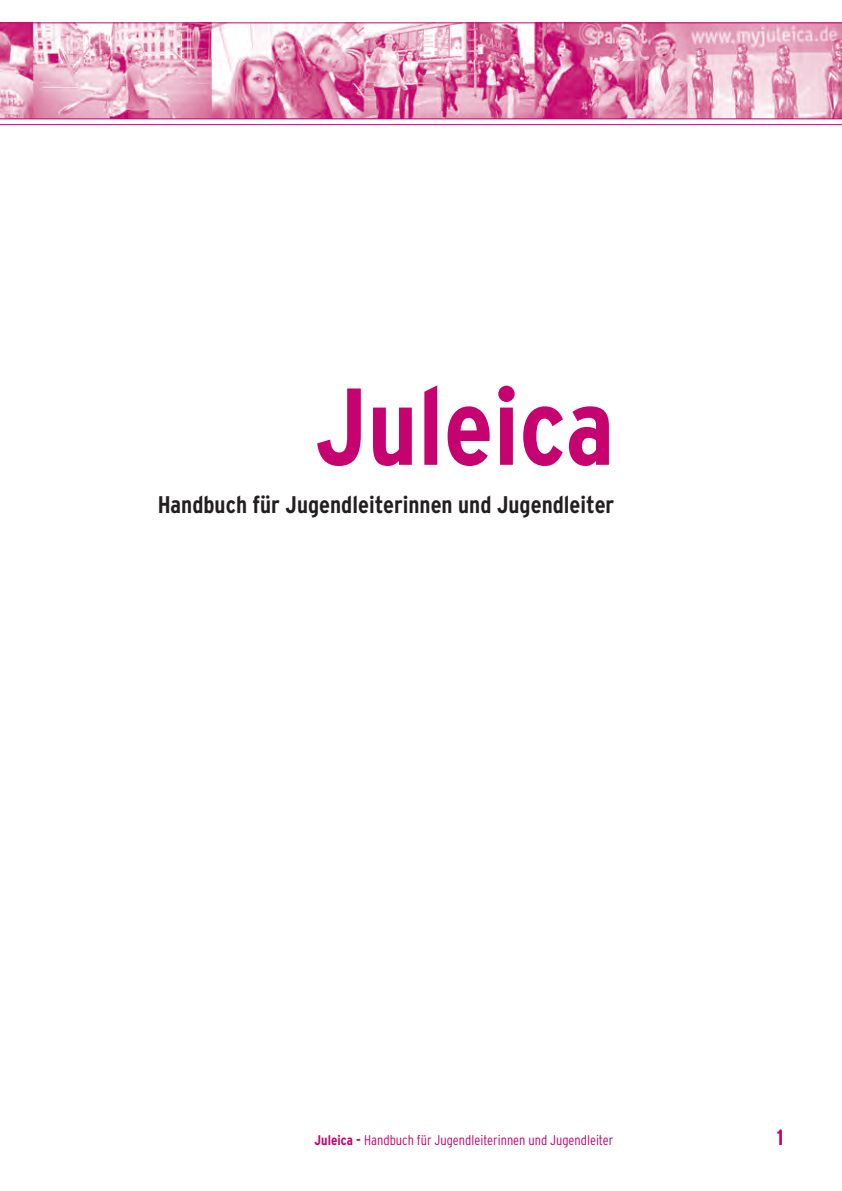
<style>
.page{position:relative;width:842px;height:1191px;background:#fff}
.page>*{position:absolute;margin:0;border:0;box-sizing:border-box;transform-origin:0 0}
.t1{font:700 condensed 109px "Interstate Plus";color:#c60170}
.t2{font:700 condensed 24px "Interstate Plus";color:#231f20}
.t3{font:700 condensed 22px "Interstate Plus";color:#c60170}
.t4{font:300 condensed 14px "Interstate Plus";color:#c60170}
.s1{font-weight:700}
</style>
<div class="page">
<svg style="left:0;top:22px;width:842px;height:97px;background:#e399ba"></svg>
<hr style="left:0;top:124px;width:842px;height:1px;background:#c60170">
<h1 class="t1" style="left:315px;top:365px;width:301px">Juleica</h1>
<h2 class="t2" style="left:158px;top:491px;width:458px">Handbuch für Jugendleiterinnen und Jugendleiter</h2>
<p class="t4" style="left:314px;top:1132px;width:300px"><span class="s1">Juleica -</span> Handbuch für Jugendleiterinnen und Jugendleiter</p>
<h3 class="t3" style="left:777px;top:1125px;width:8px">1</h3>
</div>
